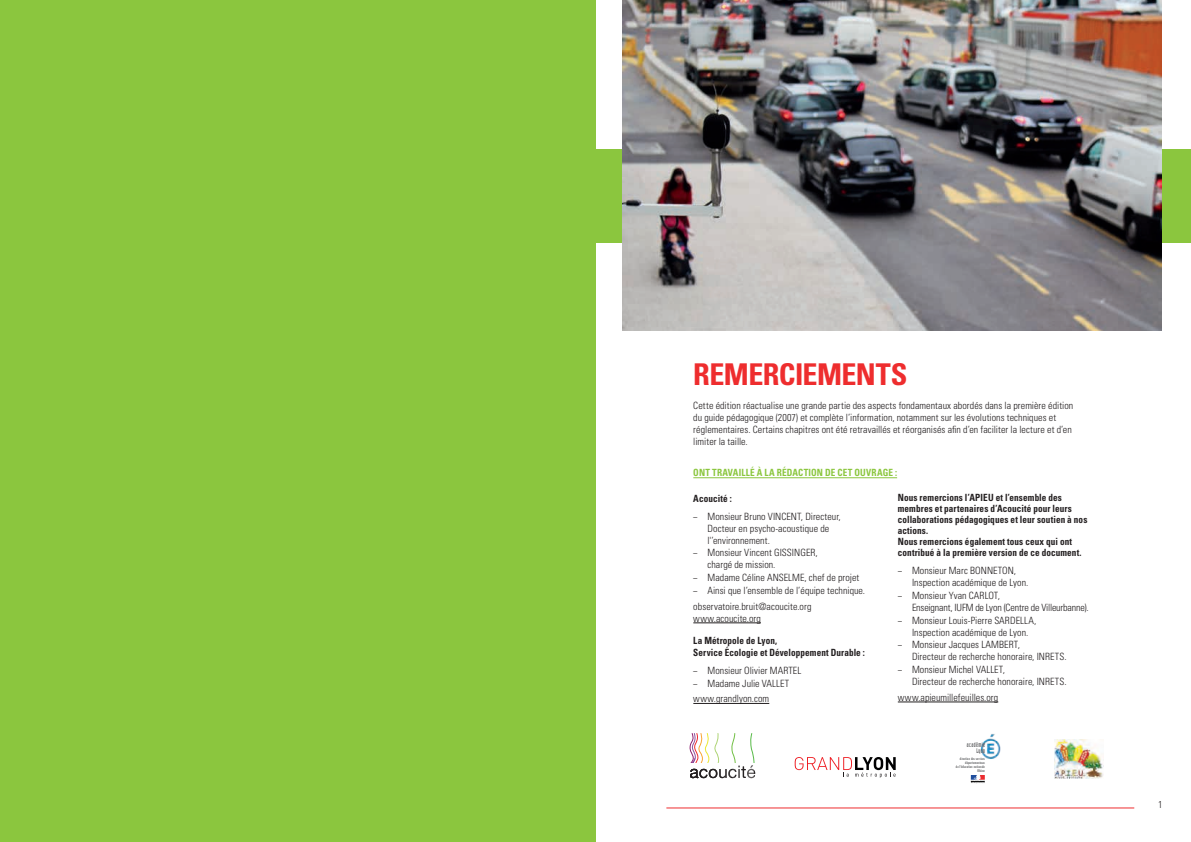
<style>
.page{position:relative;width:1191px;height:842px;background:#fff}
.page>*{position:absolute;margin:0;border:0;box-sizing:border-box;transform-origin:0 0}
.t1{font:700 condensed 30px "Univers";letter-spacing:-.02em;color:#ee2d2e}
.t2{font:300 condensed 10px/12px "Univers";letter-spacing:.005em;color:#231f20}
.t3{font:300 condensed 10px "Univers";letter-spacing:-.015em;color:#231f20}
.t4{font:700 condensed 9.9px/11px "Univers";letter-spacing:.01em;color:#231f20;scale:.93 1}
.t5{font:700 condensed 9.9px "Univers";letter-spacing:.02em;color:#8bc63e;scale:.93 1}
.t6{font:6.5px/5.9px "Assembly S Si";letter-spacing:.06em;color:#57585a;text-align:right}
.t7{font:500 condensed 3.6px/3.8px "Futura";letter-spacing:.02em;color:#57585a;text-align:right}
.s1{font-family:"Univers LT Std"}
</style>
<div class="page">
<hr style="left:666px;top:807px;width:468px;height:1px;background:#ee2d2e">
<hr style="left:693px;top:478px;width:204px;height:1px;background:#8bc63e">
<hr style="left:693px;top:623px;width:68px;height:1px;background:#231f20">
<hr style="left:693px;top:703px;width:76px;height:1px;background:#231f20">
<hr style="left:897px;top:702px;width:101px;height:1px;background:#231f20">
<svg style="left:794px;top:757px;width:101px;height:21px"></svg>
<svg style="left:689px;top:733px;width:30px;height:30px"></svg>
<svg style="left:731px;top:733px;width:23px;height:45px"></svg>
<hr style="left:685px;top:763px;width:73px;height:2px;background:#fff">
<img style="left:1054px;top:740px;width:49px;height:38px">
<div style="left:496px;top:149px;width:695px;height:93px;background:#8bc63e"></div>
<div style="left:0;top:0;width:595px;height:842px;background:#8bc63e"></div>
<img style="left:622px;top:0;width:539px;height:331px">
<svg style="left:970px;top:775px;width:15px;height:8px"></svg>
<img style="left:980px;top:734px;width:21px;height:25px">
<h1 class="t1" style="left:693px;top:356px;width:216px">REMERCIEMENTS</h1>
<p class="t2" style="left:693px;top:399px;width:381px">Cette édition réactualise une grande partie des aspects fondamentaux abordés dans la première édition du guide pédagogique (2007) et complète l’information, notamment sur les évolutions techniques et réglementaires. Certains chapitres ont été retravaillés et réorganisés afin d’en faciliter la lecture et d’en limiter la taille.</p>
<p class="t5" style="left:693px;top:466px;width:221px">ONT TRAVAILLÉ À LA RÉDACTION DE CET OUVRAGE :</p>
<p class="t4" style="left:693px;top:493px;width:43px">Acoucité :</p>
<p class="t2" style="left:693px;top:510px;width:149px"><span class="s1">−</span> Monsieur Bruno VINCENT, Directeur,</p>
<p class="t2" style="left:707px;top:522px;width:123px">Docteur en psycho-acoustique de</p>
<p class="t2" style="left:707px;top:534px;width:64px">l'’environnement.</p>
<p class="t2" style="left:693px;top:547px;width:126px"><span class="s1">−</span> Monsieur Vincent GISSINGER,</p>
<p class="t2" style="left:707px;top:559px;width:69px">chargé de mission.</p>
<p class="t2" style="left:693px;top:572px;width:168px"><span class="s1">−</span> Madame Céline ANSELME, chef de projet</p>
<p class="t2" style="left:693px;top:584px;width:173px"><span class="s1">−</span> Ainsi que l’ensemble de l’équipe technique.</p>
<p class="t2" style="left:693px;top:600px;width:120px">observatoire.bruit@acoucite.org www.acoucite.org</p>
<p class="t4" style="left:693px;top:634px;width:186px;line-height:12px">La Métropole de Lyon,<br>Service Écologie et Développement Durable :</p>
<p class="t2" style="left:693px;top:664px;width:109px;line-height:12.9px"><span class="s1">−</span> Monsieur Olivier MARTEL <span class="s1">−</span> Madame Julie VALLET</p>
<p class="t2" style="left:693px;top:693px;width:77px">www.grandlyon.com</p>
<p class="t4" style="left:897px;top:492px;width:205px">Nous remercions l’APIEU et l’ensemble des membres et partenaires d’Acoucité pour leurs collaborations pédagogiques et leur soutien à nos actions.<br>Nous remercions également tous ceux qui ont contribué à la première version de ce document.</p>
<p class="t2" style="left:897px;top:564px;width:120px"><span class="s1">−</span> Monsieur Marc BONNETON,</p>
<p class="t2" style="left:912px;top:576px;width:118px">Inspection académique de Lyon.</p>
<p class="t2" style="left:897px;top:589px;width:104px"><span class="s1">−</span> Monsieur Yvan CARLOT,</p>
<p class="t3" style="left:912px;top:601px;width:178px">Enseignant, IUFM de Lyon (Centre de Villeurbanne).</p>
<p class="t2" style="left:897px;top:614px;width:140px"><span class="s1">−</span> Monsieur Louis-Pierre SARDELLA,</p>
<p class="t2" style="left:912px;top:626px;width:118px">Inspection académique de Lyon.</p>
<p class="t2" style="left:897px;top:639px;width:124px"><span class="s1">−</span> Monsieur Jacques LAMBERT,</p>
<p class="t2" style="left:912px;top:651px;width:156px">Directeur de recherche honoraire, INRETS.</p>
<p class="t2" style="left:897px;top:664px;width:109px"><span class="s1">−</span> Monsieur Michel VALLET,</p>
<p class="t2" style="left:912px;top:676px;width:156px">Directeur de recherche honoraire, INRETS.</p>
<p class="t2" style="left:897px;top:691px;width:102px">www.apieumillefeuilles.org</p>
<p class="t6" style="left:966px;top:742px;width:20px">académie<br>Lyon</p>
<p class="t7" style="left:956px;top:757px;width:31px">direction des services départementaux<br>de l'éducation nationale<br>Rhône</p>
<p class="t2" style="left:1158px;top:798px;width:6px">1</p>
</div>
